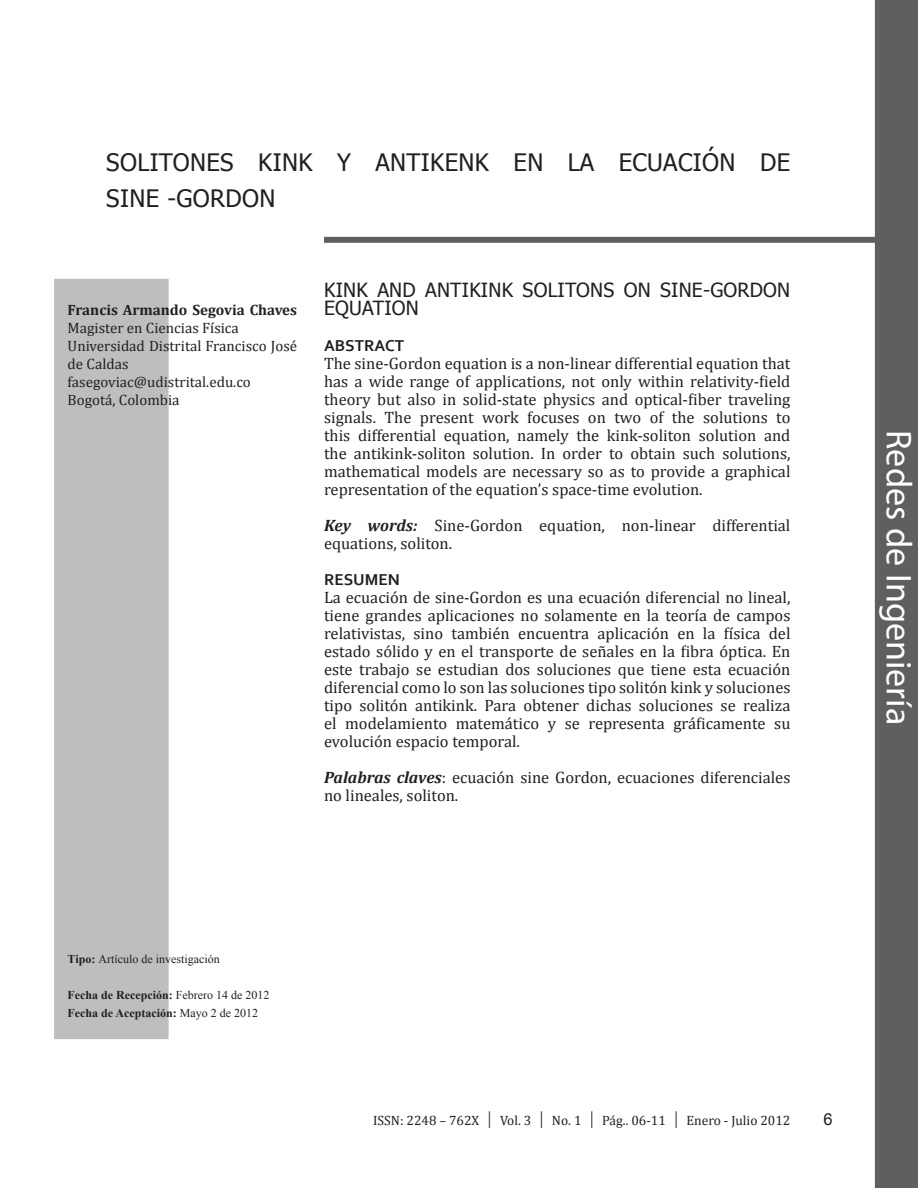
<style>
.page{position:relative;width:918px;height:1188px;background:#fff}
.page>*{position:absolute;margin:0;border:0;box-sizing:border-box;transform-origin:0 0}
.t1{font:36px "Myriad Pro";color:#fff}
.R_Ingeniería_Artícul{font:24px/36px "Tahoma";letter-spacing:.015em;color:#231f20}
.R_Ingeniería_Artícul-2{font:19.5px/18px "Tahoma";letter-spacing:.01em;color:#231f20}
.t2{font:16.5px/18px "Cambria";color:#231f20}
.R_Ingeniería_Artícul-3{font:700 16.5px "Corbel";color:#231f20}
.t3{font:16.5px "Arial";color:#231f20}
.t4{font:15px/18px "Cambria";color:#231f20}
.t5{font:700 15px/18px "Cambria";color:#231f20}
.t6{font:13.5px "Cambria";color:#231f20}
.t7{font:700 12px "Times New Roman";color:#231f20}
.R_Ingeniería_Autores{font:12px "Times New Roman";color:#231f20}
.s1{font-weight:400}
.s2{font-weight:700;font-style:italic}
.s3{font-weight:700}
</style>
<div class="page">
<div style="left:875px;top:0;width:43px;height:1188px;background:#5f5f5f"></div>
<svg style="left:324px;top:237px;width:566px;height:6px;background:#646464"></svg>
<div style="left:54px;top:279px;width:115px;height:760px;background:#bebebf;border:2px solid #bebebf"></div>
<p class="R_Ingeniería_Artícul" style="left:106px;top:143px;width:685px">SOLITONES KINK Y ANTIKENK EN LA ECUACIÓN DE<br>SINE -GORDON</p>
<p class="t5" style="left:68px;top:300px;width:231px">Francis Armando Segovia Chaves<br><span class="s1">Magister en Ciencias Física</span></p>
<p class="t4" style="left:68px;top:337px;width:231px">Universidad Distrital Francisco José de Caldas</p>
<p class="t4" style="left:68px;top:373px;width:185px">fasegoviac@udistrital.edu.co</p>
<p class="t4" style="left:68px;top:391px;width:113px">Bogotá, Colombia</p>
<p class="R_Ingeniería_Artícul-2" style="left:324px;top:280px;width:468px">KINK AND ANTIKINK SOLITONS ON SINE-GORDON<br>EQUATION</p>
<p class="R_Ingeniería_Artícul-3" style="left:324px;top:335px;width:82px">ABSTRACT</p>
<p class="t2" style="left:324px;top:354px;width:468px;text-align:justify">The sine-Gordon equation is a non-linear differential equation that has a wide range of applications, not only within relativity-field theory but also in solid-state physics and optical-fiber traveling signals. The present work focuses on two of the solutions to this differential equation, namely the kink-soliton solution and the antikink-soliton solution. In order to obtain such solutions, mathematical models are necessary so as to provide a graphical representation of the equation’s space-time evolution.</p>
<p class="t2" style="left:324px;top:516px;width:468px"><span class="s2">Key words:</span> Sine-Gordon equation, non-linear differential equations, soliton.</p>
<p class="R_Ingeniería_Artícul-3" style="left:324px;top:569px;width:77px">RESUMEN</p>
<p class="t2" style="left:324px;top:588px;width:468px;text-align:justify">La ecuación de sine-Gordon es una ecuación diferencial no lineal, tiene grandes aplicaciones no solamente en la teoría de campos relativistas, sino también encuentra aplicación en la física del estado sólido y en el transporte de señales en la fibra óptica. En este trabajo se estudian dos soluciones que tiene esta ecuación diferencial como lo son las soluciones tipo solitón kink y soluciones tipo solitón antikink. Para obtener dichas soluciones se realiza el modelamiento matemático y se representa gráficamente su evolución espacio temporal.</p>
<p class="t2" style="left:324px;top:768px;width:468px"><span class="s2">Palabras claves</span>: ecuación sine Gordon, ecuaciones diferenciales no lineales, soliton.</p>
<p class="t1" style="left:921px;top:430px;width:296px;rotate:90deg">Redes de Ingeniería</p>
<p class="R_Ingeniería_Autores" style="left:68px;top:951px;width:154px"><span class="s3">Tipo:</span> Artículo de investigación</p>
<p class="t7" style="left:68px;top:986px;width:203px">Fecha de Recepción: <span class="s1">Febrero 14 de 2012</span></p>
<p class="t7" style="left:68px;top:1004px;width:192px">Fecha de Aceptación: <span class="s1">Mayo 2 de 2012</span></p>
<p class="t6" style="left:373px;top:1112px;width:419px">ISSN: 2248 – 762X │ Vol. 3 │ No. 1 │ Pág.. 06-11 │ Enero - Julio 2012</p>
<p class="t3" style="left:823px;top:1108px;width:11px">6</p>
</div>
